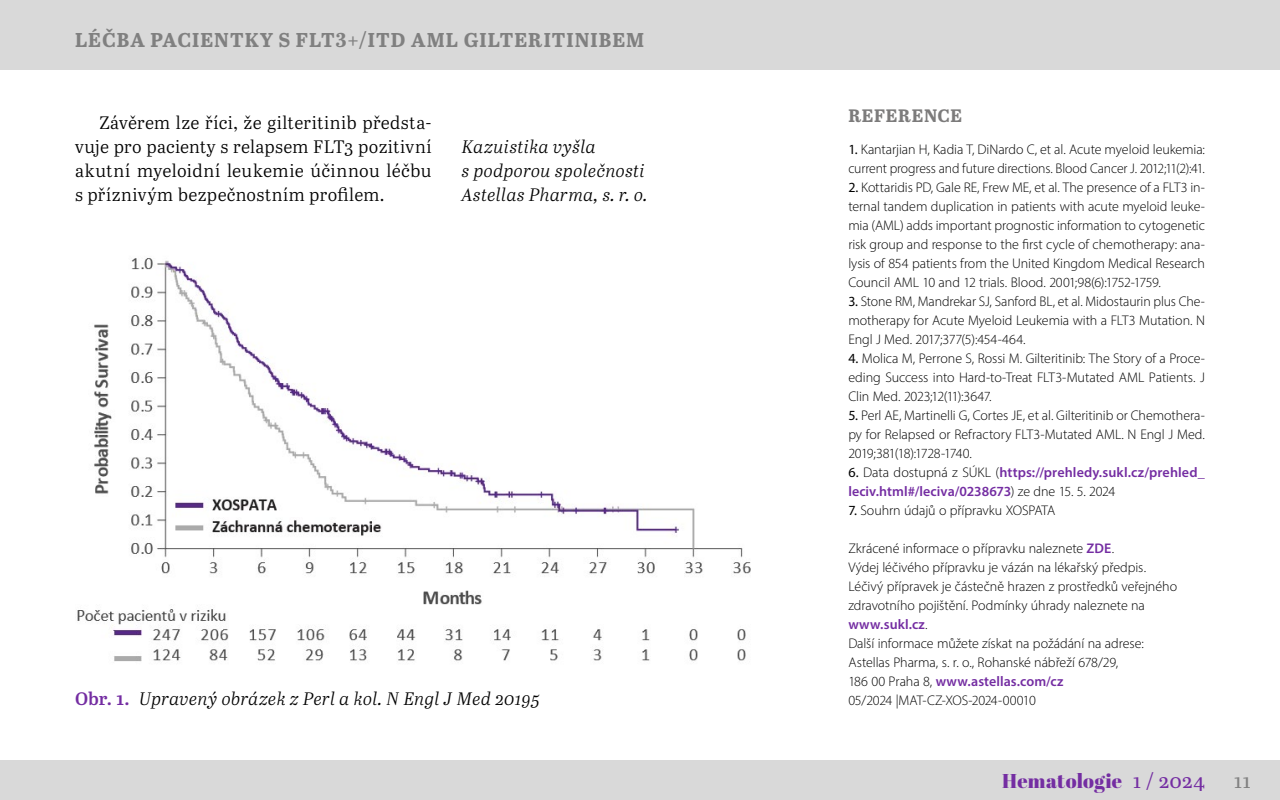
<style>
.page{position:relative;width:1280px;height:800px;background:#fff}
.page>*{position:absolute;margin:0;border:0;box-sizing:border-box;transform-origin:0 0}
.zahlavi{font:700 20px "Abril Text";letter-spacing:.05em;color:#808080}
.t1{font:20px "Abril Fatface";letter-spacing:.015em;color:#742da2}
.t2{font:20px "Abril Text";color:#808080}
.text{font:18px/24px "Abril Text Lt";letter-spacing:.015em;color:#000;text-align:justify}
.text_prvni{font:italic 18px/24px "Abril Text Lt";letter-spacing:.015em;color:#000}
.popisek_obrazek{font:italic 18px "Abril Text Lt";letter-spacing:.01em;color:#000}
.sazba_literatura_nadpis{font:700 18px "Abril Text";letter-spacing:.03em;color:#7c7b7b}
.sazba_literatura{font:300 14px/19px "Myriad Pro";letter-spacing:-.005em;color:#000;text-align:justify}
.sazba_literatura-2{font:600 14px/19px "Myriad Pro";letter-spacing:.005em;color:#742da2}
.sazba_literatura-3{font:300 14px "Myriad Pro";letter-spacing:-.025em;color:#000}
.s1{font-weight:400}
.s2{font-weight:400;color:#000}
.s3{font-weight:300;color:#000}
.s4{font-weight:600;color:#742da2}
.s5{font-family:"Abril Text";font-weight:600;font-style:normal;color:#742da2}
.s6{font-family:"Abril Text"}
</style>
<div class="page">
<div style="left:0;top:760px;width:1280px;height:40px;background:#d9d9d9"></div>
<div style="left:0;top:0;width:1280px;height:70px;background:#d9d9d9"></div>
<img style="left:77px;top:258px;width:674px;height:405px">
<p class="zahlavi" style="left:75px;top:25px;width:571px">LÉČBA PACIENTKY S FLT3+/ITD AML GILTERITINIBEM</p>
<p class="text" style="left:75px;top:110px;width:358px;text-indent:24px">Závěrem lze říci, že gilteritinib předsta‑ vuje pro pacienty s relapsem FLT3 pozitivní akutní myeloidní leukemie účinnou léčbu s příznivým bezpečnostním profilem.</p>
<p class="text_prvni" style="left:462px;top:134px;width:188px">Kazuistika vyšla<br>s podporou společnosti<br>Astellas Pharma, s. r. o.</p>
<p class="sazba_literatura_nadpis" style="left:848px;top:102px;width:115px">REFERENCE</p>
<p class="sazba_literatura" style="left:848px;top:140px;width:358px"><span class="s1">1.</span> Kantarjian H, Kadia T, DiNardo C, et al. Acute myeloid leukemia: current progress and future directions. Blood Cancer J. 2012;11(2):41.</p>
<p class="sazba_literatura" style="left:848px;top:178px;width:358px"><span class="s1">2.</span> Kottaridis PD, Gale RE, Frew ME, et al. The presence of a FLT3 in&shy;ternal tandem duplication in patients with acute myeloid leuke&shy;mia (AML) adds important prognostic information to cytogenetic risk group and response to the first cycle of chemotherapy: ana&shy;lysis of 854 patients from the United Kingdom Medical Research Council AML 10 and 12 trials. Blood. 2001;98(6):1752-1759.</p>
<p class="sazba_literatura" style="left:848px;top:292px;width:358px"><span class="s1">3.</span> Stone RM, Mandrekar SJ, Sanford BL, et al. Midostaurin plus Che&shy;motherapy for Acute Myeloid Leukemia with a FLT3 Mutation. N Engl J Med. 2017;377(5):454-464.</p>
<p class="sazba_literatura" style="left:848px;top:349px;width:358px"><span class="s1">4.</span> Molica M, Perrone S, Rossi M. Gilteritinib: The Story of a Proce&shy;eding Success into Hard-‑to-‑Treat FLT3-Mutated AML Patients. J Clin Med. 2023;12(11):3647.</p>
<p class="sazba_literatura" style="left:848px;top:406px;width:358px"><span class="s1">5.</span> Perl AE, Martinelli G, Cortes JE, et al. Gilteritinib or Chemothera&shy;py for Relapsed or Refractory FLT3-Mutated AML. N Engl J Med.<br>2019;381(18):1728-1740.</p>
<p class="sazba_literatura-2" style="left:848px;top:462px;width:358px"><span class="s2">6.</span> <span class="s3">Data dostupná z SÚKL (</span>https://prehledy.sukl.cz/prehled_ leciv.html#/leciva/0238673<span class="s3">) ze dne 15. 5. 2024</span></p>
<p class="sazba_literatura" style="left:848px;top:501px;width:208px"><span class="s1">7.</span> Souhrn údajů o přípravku XOSPATA</p>
<p class="sazba_literatura" style="left:848px;top:539px;width:267px">Zkrácené informace o přípravku naleznete <span class="s4">ZDE</span>.</p>
<p class="sazba_literatura" style="left:848px;top:558px;width:299px">Výdej léčivého přípravku je vázán na lékařský předpis.</p>
<p class="sazba_literatura" style="left:848px;top:577px;width:330px;text-align:left">Léčivý přípravek je částečně hrazen z prostředků veřejného zdravotního pojištění. Podmínky úhrady naleznete na <span class="s4">www.sukl.cz</span>.</p>
<p class="sazba_literatura" style="left:848px;top:634px;width:297px;text-align:left">Další informace můžete získat na požádání na adrese:<br>Astellas Pharma, s. r. o., Rohanské nábřeží 678/29,<br>186 00 Praha 8, <span class="s4">www.astellas.com/cz</span></p>
<p class="popisek_obrazek" style="left:75px;top:686px;width:467px"><span class="s5">Obr. 1.</span> Upravený obrázek z Perl a kol. N Engl J Med 20195</p>
<p class="sazba_literatura-3" style="left:848px;top:692px;width:189px">05/2024 |MAT-‑ CZ-‑XOS-2024-00010</p>
<h1 class="t1" style="left:1002px;top:767px;width:204px">Hematologie <span class="s6">1 / 2024</span></h1>
<h1 class="t2" style="left:1234px;top:766px;width:18px">11</h1>
</div>
